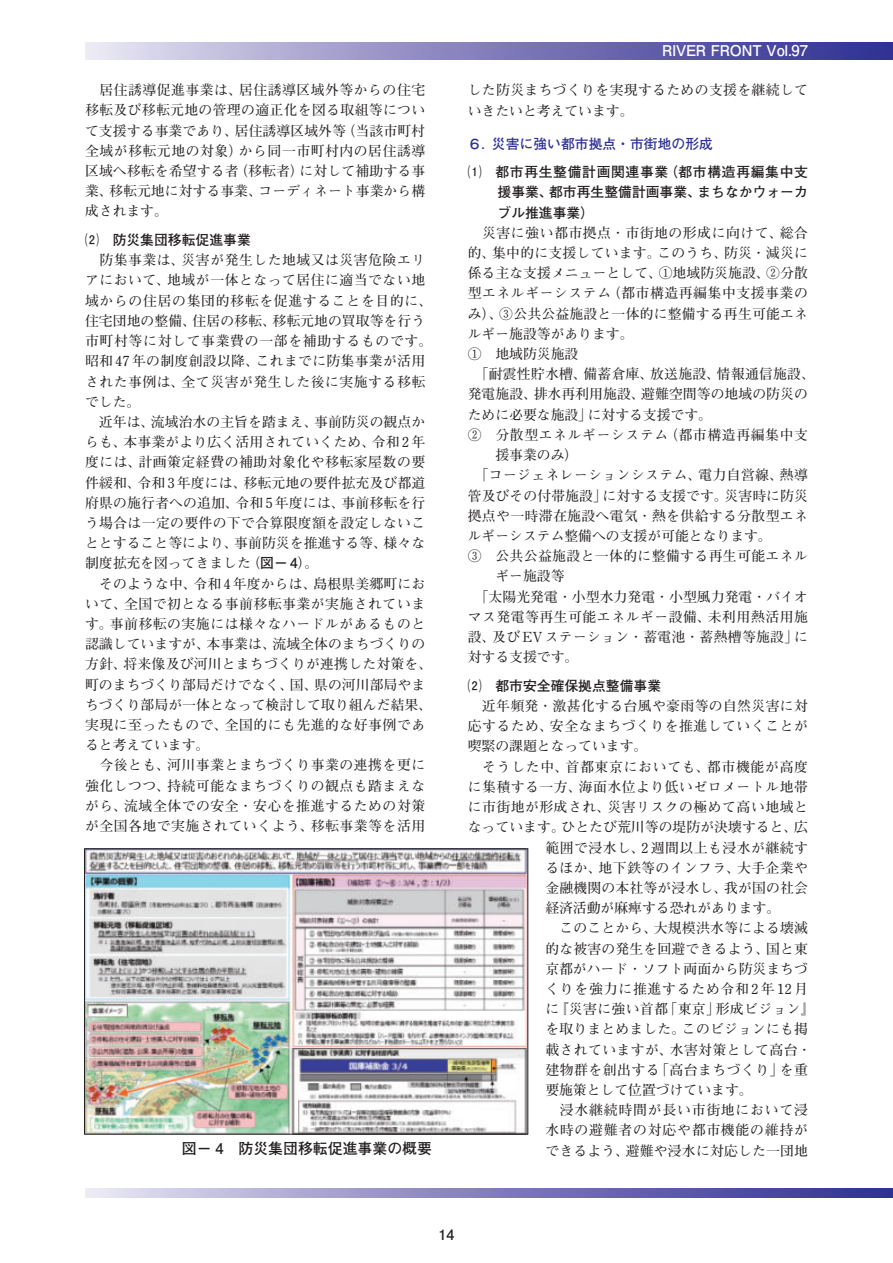
<style>
.page{position:relative;width:893px;height:1263px;background:#fff}
.page>*{position:absolute;margin:0;border:0;box-sizing:border-box;transform-origin:0 0}
.t1{font:700 14.85px "Futo Go B101 Pr 6";color:#231f20}
.t2{font:700 14.85px "Futo Go B101 Pr 6";letter-spacing:-.02em;color:#fff}
.t3{font:700 14.4px "Futo Go B101 Pr 6";color:#231f20}
.t4{font:700 13.8px/20.2px "Futo Min A101 Pr 6";letter-spacing:.025em;color:#231f20}
.t5{font:700 13.8px "Futo Min A101 Pr 6";color:#231f20}
.t6{font:700 13.8px "Futo Min A101 Pr 6";letter-spacing:.005em;color:#231f20}
.t7{font:700 13.8px/20.2px "Futo Go B101 Pr 6";color:#231f20;text-align:justify}
.t8{font:700 13.8px "Futo Min A101 Pr 6";letter-spacing:.055em;color:#231f20}
.t9{font:700 13.8px "Futo Min A101 Pr 6";letter-spacing:.06em;color:#231f20}
.t10{font:700 13.8px "Futo Min A101 Pr 6";letter-spacing:.045em;color:#231f20}
.t11{font:700 13.8px "Futo Go B101 Pr 6";color:#2e3092}
.s1{font-family:"Futo Go B101 Pr 6"}
</style>
<div class="page">
<img style="left:86px;top:850px;width:440px;height:283px">
<div style="left:84px;top:848px;width:444px;height:287px;border:1px solid #231f20"></div>
<div style="left:85px;top:43px;width:808px;height:17px;background:linear-gradient(to right,#e2deef,#2b298d)"></div>
<svg style="left:85px;top:1188px;width:808px;height:9px"></svg>
<p class="t4" style="left:85px;top:79px;width:342px;text-align:justify">　居住誘導促進事業は、居住誘導区域外等からの住宅移転及び移転元地の管理の適正化を図る取組等について支援する事業であり、居住誘導区域外等（当該市町村全域が移転元地の対象）から同一市町村内の居住誘導区域へ移転を希望する者（移転者）に対して補助する事業、移転元地に対する事業、コーディネート事業から構成されます。</p>
<p class="t7" style="left:85px;top:229px;width:167px">⑵　防災集団移転促進事業</p>
<p class="t4" style="left:85px;top:249px;width:349px">　防集事業は、災害が発生した地域又は災害危険エリアにおいて、地域が一体となって居住に適当でない地域からの住居の集団的移転を促進することを目的に、住宅団地の整備、住居の移転、移転元地の買取等を行う市町村等に対して事業費の一部を補助するものです。昭和47年の制度創設以降、これまでに防集事業が活用された事例は、全て災害が発生した後に実施する移転でした。<br>　近年は、流域治水の主旨を踏まえ、事前防災の観点からも、本事業がより広く活用されていくため、令和2年度には、計画策定経費の補助対象化や移転家屋数の要件緩和、令和3年度には、移転元地の要件拡充及び都道府県の施行者への追加、令和5年度には、事前移転を行う場合は一定の要件の下で合算限度額を設定しないこととすること等により、事前防災を推進する等、様々な制度拡充を図ってきました（<span class="s1">図－4</span>）。<br>　そのような中、令和4年度からは、島根県美郷町において、全国で初となる事前移転事業が実施されています。事前移転の実施には様々なハードルがあるものと認識していますが、本事業は、流域全体のまちづくりの方針、将来像及び河川とまちづくりが連携した対策を、町のまちづくり部局だけでなく、国、県の河川部局やまちづくり部局が一体となって検討して取り組んだ結果、実現に至ったもので、全国的にも先進的な好事例であると考えています。<br>　今後とも、河川事業とまちづくり事業の連携を更に強化しつつ、持続可能なまちづくりの観点も踏まえながら、流域全体での安全・安心を推進するための対策が全国各地で実施されていくよう、移転事業等を活用</p>
<p class="t2" style="left:662px;top:38px;width:147px">RIVER FRONT Vol.97</p>
<p class="t4" style="left:468px;top:79px;width:342px">した防災まちづくりを実現するための支援を継続していきたいと考えています。</p>
<p class="t11" style="left:468px;top:132px;width:247px">６．災害に強い都市拠点・市街地の形成</p>
<p class="t7" style="left:497px;top:161px;width:312px;text-indent:-30px">⑴　都市再生整備計画関連事業（都市構造再編集中支援事業、都市再生整備計画事業、まちなかウォーカブル推進事業）</p>
<p class="t4" style="left:468px;top:222px;width:342px">　災害に強い都市拠点・市街地の形成に向けて、総合</p>
<p class="t4" style="left:468px;top:242px;width:342px">的、集中的に支援しています。このうち、防災・減災に</p>
<p class="t6" style="left:468px;top:262px;width:342px">係る主な支援メニューとして、①地域防災施設、②分散</p>
<p class="t4" style="left:468px;top:283px;width:342px">型エネルギーシステム（都市構造再編集中支援事業の</p>
<p class="t4" style="left:468px;top:303px;width:342px">み）、③公共公益施設と一体的に整備する再生可能エネ</p>
<p class="t5" style="left:468px;top:323px;width:167px">ルギー施設等があります。</p>
<p class="t4" style="left:468px;top:343px;width:112px">①　地域防災施設</p>
<p class="t4" style="left:468px;top:363px;width:349px">　「耐震性貯水槽、備蓄倉庫、放送施設、情報通信施設、</p>
<p class="t6" style="left:468px;top:383px;width:342px">発電施設、排水再利用施設、避難空間等の地域の防災の</p>
<p class="t5" style="left:468px;top:404px;width:246px">ために必要な施設」に対する支援です。</p>
<p class="t10" style="left:468px;top:424px;width:342px">②　 分散型エネルギーシステム（都市構造再編集中支</p>
<p class="t4" style="left:495px;top:444px;width:84px">援事業のみ）</p>
<p class="t4" style="left:468px;top:464px;width:342px">　「コージェネレーションシステム、電力自営線、熱導</p>
<p class="t4" style="left:468px;top:485px;width:342px">管及びその付帯施設」に対する支援です。災害時に防災</p>
<p class="t4" style="left:468px;top:505px;width:342px">拠点や一時滞在施設へ電気・熱を供給する分散型エネ</p>
<p class="t5" style="left:468px;top:525px;width:306px">ルギーシステム整備への支援が可能となります。</p>
<p class="t4" style="left:468px;top:545px;width:342px">③　 公共公益施設と一体的に整備する再生可能エネル</p>
<p class="t4" style="left:495px;top:565px;width:71px">ギー施設等</p>
<p class="t6" style="left:468px;top:586px;width:342px">　「太陽光発電・小型水力発電・小型風力発電・バイオ</p>
<p class="t4" style="left:468px;top:606px;width:342px">マス発電等再生可能エネルギー設備、未利用熱活用施</p>
<p class="t4" style="left:468px;top:626px;width:342px">設、及びEVステーション・蓄電池・蓄熱槽等施設」に</p>
<p class="t5" style="left:468px;top:646px;width:112px">対する支援です。</p>
<p class="t7" style="left:468px;top:675px;width:195px">⑵　都市安全確保拠点整備事業</p>
<p class="t4" style="left:468px;top:695px;width:342px">　近年頻発・激甚化する台風や豪雨等の自然災害に対</p>
<p class="t4" style="left:468px;top:715px;width:342px">応するため、安全なまちづくりを推進していくことが</p>
<p class="t5" style="left:468px;top:735px;width:181px">喫緊の課題となっています。</p>
<p class="t8" style="left:468px;top:756px;width:342px">　そうした中、首都東京においても、都市機能が高度</p>
<p class="t4" style="left:468px;top:776px;width:342px">に集積する一方、海面水位より低いゼロメートル地帯</p>
<p class="t4" style="left:468px;top:796px;width:342px">に市街地が形成され、災害リスクの極めて高い地域と</p>
<p class="t6" style="left:468px;top:816px;width:342px">なっています。ひとたび荒川等の堤防が決壊すると、広</p>
<p class="t4" style="left:545px;top:837px;width:264px">範囲で浸水し、2週間以上も浸水が継続す</p>
<p class="t4" style="left:545px;top:857px;width:264px">るほか、地下鉄等のインフラ、大手企業や</p>
<p class="t4" style="left:545px;top:877px;width:264px">金融機関の本社等が浸水し、我が国の社会</p>
<p class="t5" style="left:545px;top:897px;width:236px">経済活動が麻痺する恐れがあります。</p>
<p class="t4" style="left:545px;top:917px;width:264px">　このことから、大規模洪水等による壊滅</p>
<p class="t4" style="left:545px;top:938px;width:264px">的な被害の発生を回避できるよう、国と東</p>
<p class="t5" style="left:545px;top:958px;width:264px">京都がハード・ソフト両面から防災まちづ</p>
<p class="t8" style="left:545px;top:978px;width:264px">くりを強力に推進するため令和2年12月</p>
<p class="t4" style="left:545px;top:998px;width:271px">に『災害に強い首都「東京」形成ビジョン』</p>
<p class="t4" style="left:545px;top:1018px;width:264px">を取りまとめました。このビジョンにも掲</p>
<p class="t4" style="left:545px;top:1039px;width:268px">載されていますが、水害対策として高台・</p>
<p class="t4" style="left:545px;top:1059px;width:264px">建物群を創出する「高台まちづくり」を重</p>
<p class="t5" style="left:545px;top:1079px;width:209px">要施策として位置づけています。</p>
<p class="t9" style="left:545px;top:1099px;width:264px">　浸水継続時間が長い市街地において浸</p>
<p class="t9" style="left:545px;top:1119px;width:264px">水時の避難者の対応や都市機能の維持が</p>
<p class="t1" style="left:182px;top:1136px;width:252px">図－ 4　防災集団移転促進事業の概要</p>
<p class="t4" style="left:545px;top:1140px;width:264px">できるよう、避難や浸水に対応した一団地</p>
<p class="t3" style="left:438px;top:1223px;width:17px">14</p>
</div>
